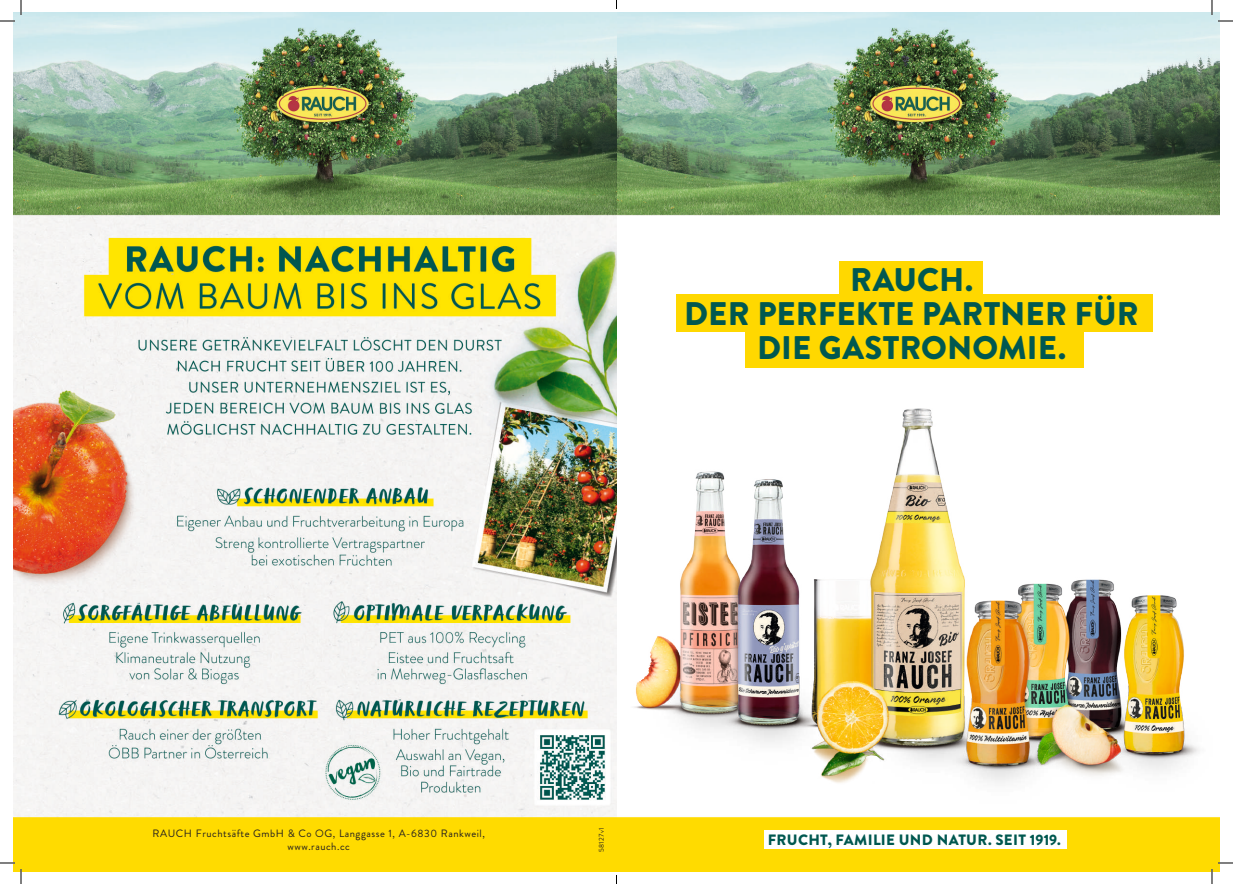
<style>
.page{position:relative;width:1233px;height:884px;background:#fff}
.page>*{position:absolute;margin:0;border:0;box-sizing:border-box;transform-origin:0 0}
.t1{font:900 32.7px/34.1px "Brandon Grotesque";letter-spacing:.005em;color:#005850;text-align:center}
.t2{font:900 15px "Brandon Grotesque";letter-spacing:.02em;color:#005850}
.t3{font:10.6px/12.2px "Brandon Grotesque";letter-spacing:.05em;color:#231f20;text-align:center}
.t4{font:7px "Brandon Grotesque";letter-spacing:.05em;color:#231f20}
</style>
<div class="page">
<img style="left:14px;top:12px;width:1205px;height:859px">
<img style="left:630px;top:405px;width:584px;height:423px">
<div style="left:764px;top:830px;width:302px;height:19px;background:#fff"></div>
<div style="left:676px;top:294px;width:476px;height:37px;background:#ffd800"></div>
<div style="left:839px;top:261px;width:144px;height:37px;background:#ffd800"></div>
<div style="left:745px;top:331px;width:338px;height:37px;background:#ffd800"></div>
<svg style="left:1218px;top:20px;width:15px;height:2px"></svg>
<svg style="left:1218px;top:862px;width:15px;height:2px"></svg>
<svg style="left:0;top:0;width:22px;height:22px"></svg>
<svg style="left:0;top:862px;width:22px;height:22px"></svg>
<svg style="left:1211px;top:0;width:1px;height:15px"></svg>
<svg style="left:1211px;top:869px;width:1px;height:15px"></svg>
<h1 class="t1" style="left:684px;top:263px;width:456px">RAUCH.<br>DER PERFEKTE PARTNER FÜR<br>DIE GASTRONOMIE.</h1>
<p class="t4" style="left:596px;top:852px;width:26px;rotate:-90deg">58127v1</p>
<p class="t3" style="left:153px;top:828px;width:334px">RAUCH Fruchtsäfte GmbH &amp; Co OG, Langgasse 1, A-6830 Rankweil, www.rauch.cc</p>
<h2 class="t2" style="left:768px;top:829px;width:294px">FRUCHT, FAMILIE UND NATUR. SEIT 1919.</h2>
</div>
